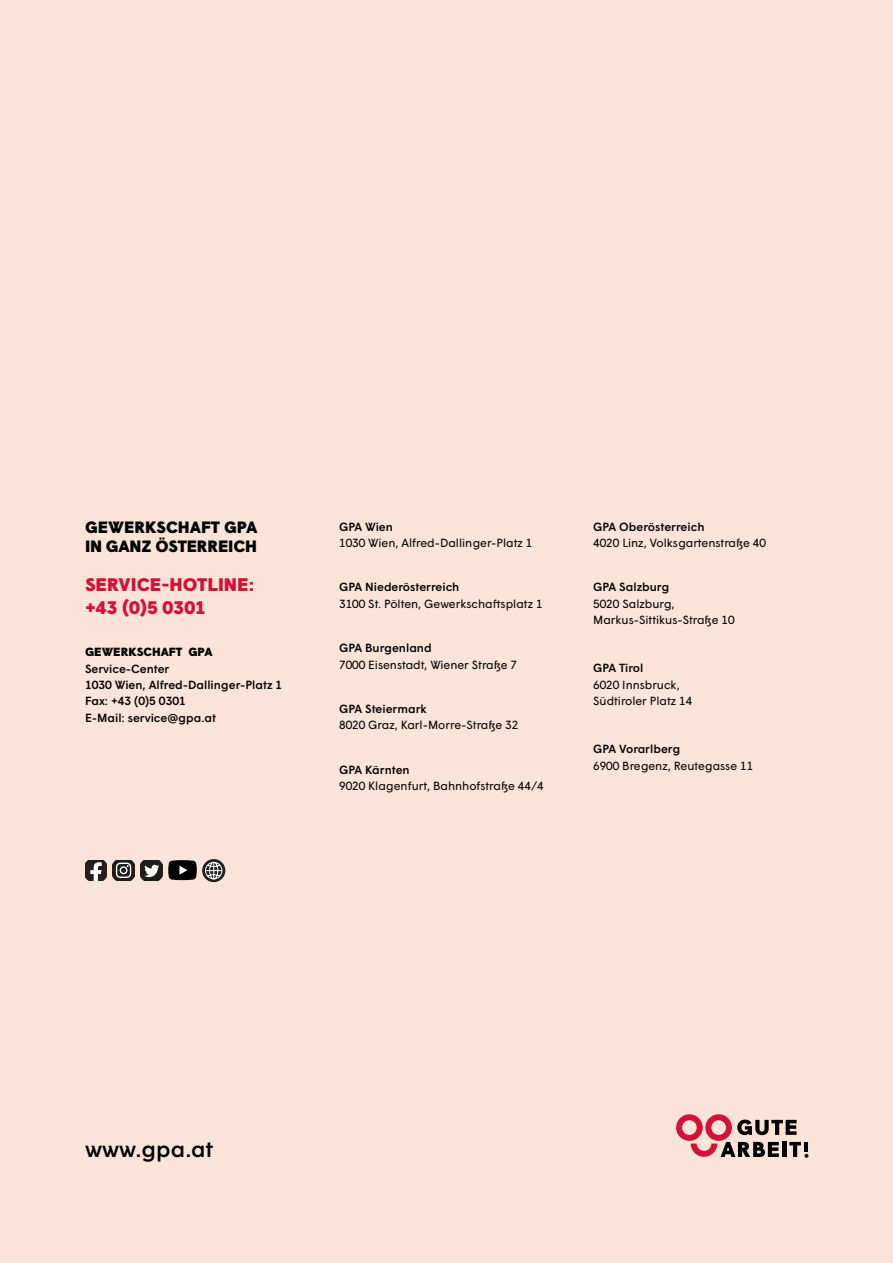
<style>
.page{position:relative;width:893px;height:1263px;background:#fce3d7}
.page>*{position:absolute;margin:0;border:0;box-sizing:border-box;transform-origin:0 0}
.t1{font:500 22.5px "Wigrum";color:#000}
.t2{font:900 18.15px/22.8px "Wigrum";color:#d61036}
.t3{font:900 16.35px/19.5px "Wigrum";letter-spacing:-.01em;color:#000}
.t4{font:11.85px/16.4px "Wigrum";color:#000}
.t5{font:500 11.85px/16.4px "Wigrum";color:#000}
.t6{font:900 11.85px "Wigrum";color:#000}
</style>
<div class="page">
<svg style="left:676px;top:1114px;width:132px;height:44px"></svg>
<svg style="left:85px;top:860px;width:22px;height:20px"></svg>
<svg style="left:113px;top:860px;width:21px;height:20px"></svg>
<svg style="left:141px;top:860px;width:21px;height:20px"></svg>
<svg style="left:168px;top:860px;width:29px;height:20px"></svg>
<svg style="left:202px;top:859px;width:23px;height:23px"></svg>
<svg style="left:205px;top:862px;width:18px;height:17px"></svg>
<h3 class="t3" style="left:85px;top:516px;width:174px">GEWERKSCHAFT GPA<br>IN GANZ ÖSTERREICH</h3>
<h2 class="t2" style="left:85px;top:572px;width:171px">SERVICE-HOTLINE: +43 (0)5 0301</h2>
<p class="t6" style="left:85px;top:643px;width:129px">GEWERKSCHAFT GPA</p>
<p class="t5" style="left:85px;top:659px;width:199px">Service-Center<br>1030 Wien, Alfred-Dallinger-Platz 1<br>Fax: +43 (0)5 0301<br>E-Mail: service@gpa.at</p>
<p class="t5" style="left:339px;top:517px;width:55px">GPA Wien</p>
<p class="t4" style="left:339px;top:534px;width:195px">1030 Wien, Alfred-Dallinger-Platz 1</p>
<p class="t5" style="left:339px;top:578px;width:122px">GPA Niederösterreich</p>
<p class="t4" style="left:339px;top:594px;width:205px">3100 St. Pölten, Gewerkschaftsplatz 1</p>
<p class="t5" style="left:339px;top:639px;width:94px">GPA Burgenland</p>
<p class="t4" style="left:339px;top:655px;width:180px">7000 Eisenstadt, Wiener Straße 7</p>
<p class="t5" style="left:339px;top:700px;width:89px">GPA Steiermark</p>
<p class="t4" style="left:339px;top:716px;width:181px">8020 Graz, Karl-Morre-Straße 32</p>
<p class="t5" style="left:339px;top:760px;width:72px">GPA Kärnten</p>
<p class="t4" style="left:339px;top:777px;width:206px">9020 Klagenfurt, Bahnhofstraße 44/4</p>
<p class="t5" style="left:593px;top:517px;width:113px">GPA Oberösterreich</p>
<p class="t4" style="left:593px;top:534px;width:174px">4020 Linz, Volksgartenstraße 40</p>
<p class="t5" style="left:593px;top:578px;width:78px">GPA Salzburg</p>
<p class="t4" style="left:593px;top:594px;width:143px">5020 Salzburg,<br>Markus-Sittikus-Straße 10</p>
<p class="t5" style="left:593px;top:659px;width:52px">GPA Tirol</p>
<p class="t4" style="left:593px;top:675px;width:101px">6020 Innsbruck,<br>Südtiroler Platz 14</p>
<p class="t5" style="left:593px;top:740px;width:88px">GPA Vorarlberg</p>
<p class="t4" style="left:593px;top:756px;width:162px">6900 Bregenz, Reutegasse 11</p>
<h1 class="t1" style="left:85px;top:1132px;width:130px">www.gpa.at</h1>
</div>
